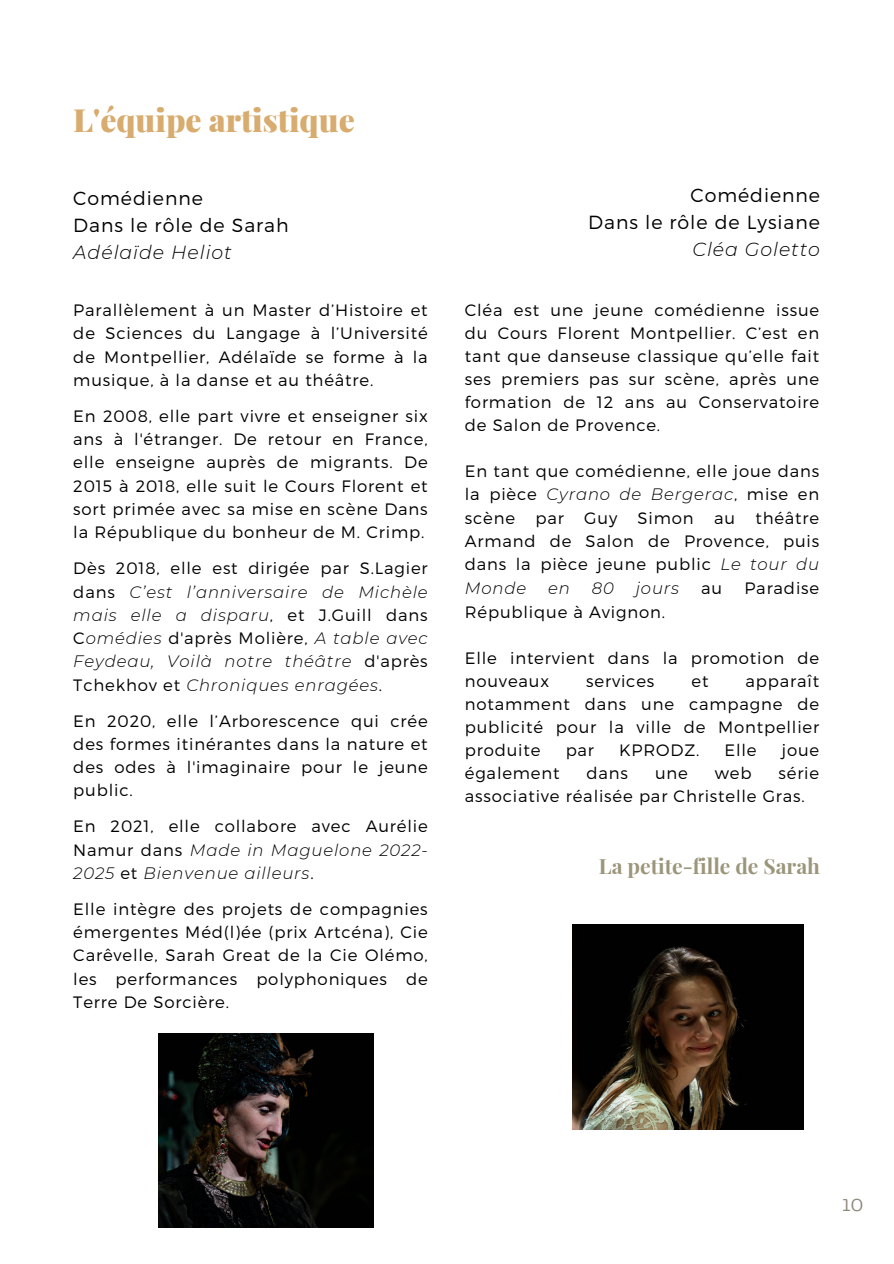
<style>
.page{position:relative;width:894px;height:1264px;background:#fff}
.page>*{position:absolute;margin:0;border:0;box-sizing:border-box;transform-origin:0 0}
.t1{font:900 31.95px "Playfair Display";color:#d8ac6f}
.t2{font:700 21px "Playfair Display";color:#9b967a}
.t3{font:300 18.9px/27px "Montserrat";letter-spacing:.05em;color:#000}
.t4{font:italic 300 18.9px "Montserrat";letter-spacing:.05em;color:#000}
.t5{font:18px "Telegraf";color:#8f8a7e}
.t6{font:300 16.5px/23.2px "Montserrat";letter-spacing:.05em;color:#000;text-align:justify}
.t7{font:italic 300 16.5px/23.2px "Montserrat";letter-spacing:.05em;color:#000;text-align:justify}
.s1{font-style:normal}
.s2{font-style:italic}
</style>
<div class="page">
<img style="left:159px;top:1033px;width:214px;height:194px">
<img style="left:572px;top:924px;width:231px;height:205px">
<h1 class="t1" style="left:73px;top:97px;width:283px">L'équipe artistique</h1>
<p class="t3" style="left:73px;top:184px;width:217px">Comédienne<br>Dans le rôle de Sarah</p>
<p class="t4" style="left:73px;top:241px;width:160px">Adélaïde Heliot</p>
<p class="t6" style="left:73px;top:298px;width:356px">Parallèlement à un Master d’Histoire et de Sciences du Langage à l’Université de Montpellier, Adélaïde se forme à la musique, à la danse et au théâtre.</p>
<p class="t6" style="left:73px;top:403px;width:356px">En 2008, elle part vivre et enseigner six ans à l'étranger. De retour en France, elle enseigne auprès de migrants. De 2015 à 2018, elle suit le Cours Florent et sort primée avec sa mise en scène Dans la République du bonheur de M. Crimp.</p>
<p class="t7" style="left:73px;top:556px;width:356px"><span class="s1">Dès 2018, elle est dirigée par S.Lagier dans</span> C’est l’anniversaire de Michèle mais elle a disparu<span class="s1">, et J.Guill dans C</span>omédies <span class="s1">d'après Molière,</span> A table avec Feydeau, Voilà notre théâtre <span class="s1">d'après Tchekhov et</span> Chroniques enragées<span class="s1">.</span></p>
<p class="t6" style="left:73px;top:708px;width:356px">En 2020, elle l’Arborescence qui crée des formes itinérantes dans la nature et des odes à l'imaginaire pour le jeune public.</p>
<p class="t6" style="left:73px;top:814px;width:356px">En 2021, elle collabore avec Aurélie Namur dans <span class="s2">Made in Maguelone 2022- 2025</span> et <span class="s2">Bienvenue ailleurs</span>.</p>
<p class="t6" style="left:73px;top:896px;width:356px">Elle intègre des projets de compagnies émergentes Méd(l)ée (prix Artcéna), Cie Carêvelle, Sarah Great de la Cie Olémo, les performances polyphoniques de Terre De Sorcière.</p>
<p class="t3" style="left:588px;top:181px;width:233px;text-align:right">Comédienne<br>Dans le rôle de Lysiane</p>
<p class="t4" style="left:692px;top:237px;width:129px">Cléa Goletto</p>
<p class="t6" style="left:464px;top:298px;width:356px">Cléa est une jeune comédienne issue du Cours Florent Montpellier. C’est en tant que danseuse classique qu’elle fait ses premiers pas sur scène, après une formation de 12 ans au Conservatoire de Salon de Provence.</p>
<p class="t6" style="left:464px;top:458px;width:356px">En tant que comédienne, elle joue dans la pièce <span class="s2">Cyrano de Bergerac</span>, mise en scène par Guy Simon au théâtre Armand de Salon de Provence, puis dans la pièce jeune public <span class="s2">Le tour du Monde</span></p>
<p class="t7" style="left:548px;top:576px;width:23px">en</p>
<p class="t7" style="left:591px;top:576px;width:24px">80</p>
<p class="t7" style="left:635px;top:576px;width:45px">jours</p>
<p class="t6" style="left:701px;top:576px;width:23px">au</p>
<p class="t6" style="left:744px;top:576px;width:76px">Paradise</p>
<p class="t6" style="left:464px;top:600px;width:202px">République à Avignon.</p>
<p class="t6" style="left:464px;top:646px;width:356px">Elle intervient dans la promotion de nouveaux</p>
<p class="t6" style="left:464px;top:669px;width:356px;text-indent:281px">apparaît notamment dans une campagne de publicité pour la ville de Montpellier produite</p>
<p class="t6" style="left:586px;top:669px;width:70px">services</p>
<p class="t6" style="left:691px;top:669px;width:18px">et</p>
<p class="t6" style="left:565px;top:738px;width:30px">par</p>
<p class="t6" style="left:619px;top:738px;width:81px">KPRODZ.</p>
<p class="t6" style="left:724px;top:738px;width:34px">Elle</p>
<p class="t6" style="left:781px;top:738px;width:39px">joue</p>
<p class="t6" style="left:464px;top:761px;width:96px">également</p>
<p class="t6" style="left:586px;top:761px;width:43px">dans</p>
<p class="t6" style="left:654px;top:761px;width:34px">une</p>
<p class="t6" style="left:714px;top:761px;width:38px">web</p>
<p class="t6" style="left:464px;top:761px;width:356px;text-indent:313px">série associative réalisée par Christelle Gras.</p>
<p class="t2" style="left:598px;top:851px;width:222px">La petite-fille de Sarah</p>
<p class="t5" style="left:842px;top:1197px;width:22px">10</p>
</div>
